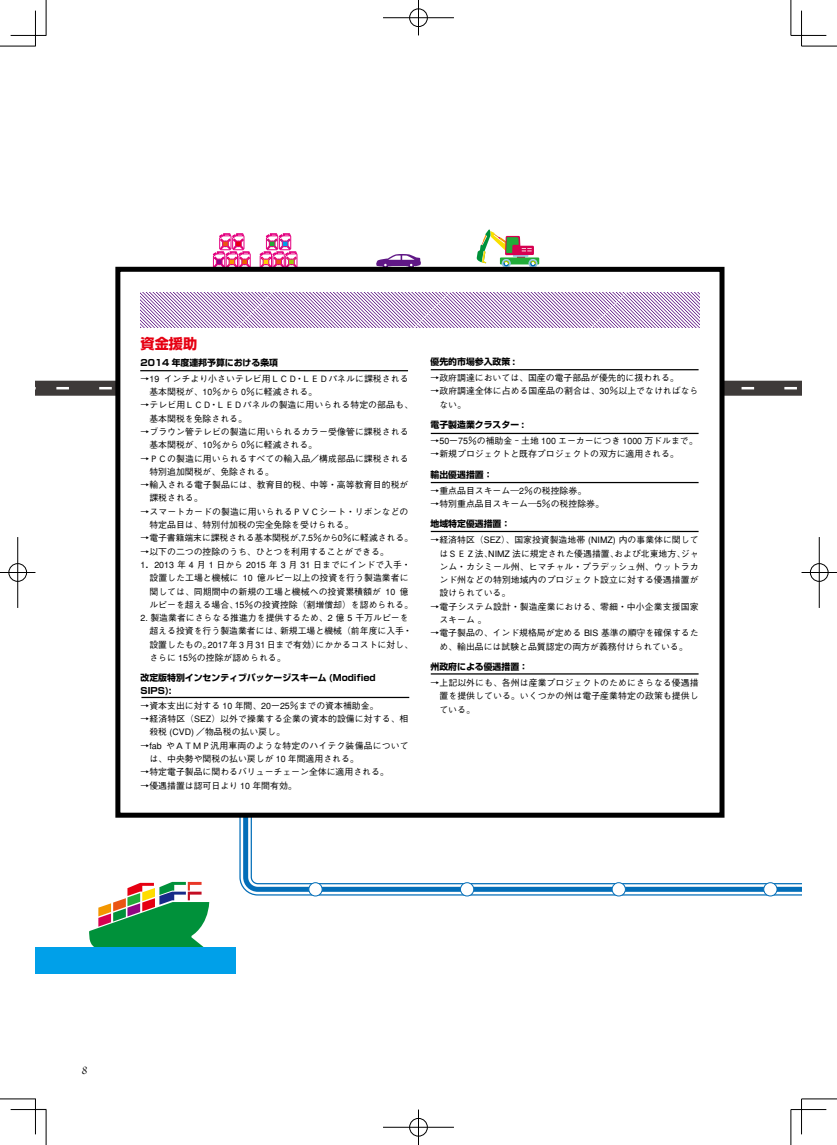
<style>
.page{position:relative;width:837px;height:1145px;background:#fff}
.page>*{position:absolute;margin:0;border:0;box-sizing:border-box;transform-origin:0 0}
.t1{font:700 14.12px "Shin Go";color:#e60012}
.t2{font:11.5px "Apple Chancery";color:#000}
.t3{font:500 8.88px/13.2px "Gothic BBB";color:#000}
.t4{font:700 8.88px/12.4px "Shin Go";color:#000}
</style>
<div class="page">
<svg style="left:235px;top:700px;width:566px;height:197px"></svg>
<svg style="left:240px;top:705px;width:561px;height:189px"></svg>
<svg style="left:89px;top:882px;width:120px;height:65px"></svg>
<svg style="left:480px;top:229px;width:54px;height:20px"></svg>
<svg style="left:265px;top:233px;width:27px;height:16px"></svg>
<svg style="left:219px;top:233px;width:26px;height:16px"></svg>
<svg style="left:35px;top:249px;width:690px;height:406px"></svg>
<svg style="left:54px;top:262px;width:747px;height:376px"></svg>
<div style="left:118px;top:269px;width:603px;height:546px;background:#fff"></div>
<div style="left:115px;top:267px;width:609px;height:550px;border:5px solid #000"></div>
<svg style="left:141px;top:292px;width:557px;height:35px"></svg>
<div style="left:35px;top:947px;width:201px;height:26px;background:#00a0e9"></div>
<hr style="left:140px;top:370px;width:268px;height:1px;background:#000">
<hr style="left:430px;top:369px;width:268px;height:1px;background:#000">
<hr style="left:430px;top:433px;width:268px;height:1px;background:#000">
<hr style="left:430px;top:531px;width:268px;height:1px;background:#000">
<hr style="left:430px;top:482px;width:268px;height:1px;background:#000">
<hr style="left:430px;top:673px;width:268px;height:1px;background:#000">
<hr style="left:141px;top:697px;width:268px;height:1px;background:#000">
<div style="left:460px;top:882px;width:13px;height:14px;background:#fff;border-radius:50%"></div>
<div style="left:460px;top:882px;width:14px;height:14px;border:1px solid #036eb8;border-radius:50%"></div>
<div style="left:612px;top:882px;width:13px;height:14px;background:#fff;border-radius:50%"></div>
<div style="left:611px;top:882px;width:14px;height:14px;border:1px solid #036eb8;border-radius:50%"></div>
<div style="left:763px;top:882px;width:13px;height:14px;background:#fff;border-radius:50%"></div>
<div style="left:763px;top:882px;width:14px;height:14px;border:1px solid #036eb8;border-radius:50%"></div>
<div style="left:309px;top:882px;width:13px;height:14px;background:#fff;border-radius:50%"></div>
<div style="left:308px;top:882px;width:14px;height:14px;border:1px solid #036eb8;border-radius:50%"></div>
<hr style="left:0;top:46px;width:35px;height:1px;background:#000">
<hr style="left:801px;top:46px;width:35px;height:1px;background:#000">
<hr style="left:0;top:1098px;width:35px;height:1px;background:#000">
<hr style="left:801px;top:1098px;width:35px;height:1px;background:#000">
<hr style="left:46px;top:0;width:1px;height:35px;background:#000">
<hr style="left:46px;top:1109px;width:1px;height:35px;background:#000">
<hr style="left:790px;top:0;width:1px;height:35px;background:#000">
<hr style="left:790px;top:1109px;width:1px;height:35px;background:#000">
<hr style="left:11px;top:35px;width:35px;height:1px;background:#000">
<hr style="left:790px;top:35px;width:36px;height:1px;background:#000">
<hr style="left:11px;top:1109px;width:35px;height:1px;background:#000">
<hr style="left:790px;top:1109px;width:36px;height:1px;background:#000">
<hr style="left:35px;top:11px;width:1px;height:35px;background:#000">
<hr style="left:35px;top:1098px;width:1px;height:36px;background:#000">
<hr style="left:801px;top:11px;width:1px;height:35px;background:#000">
<hr style="left:801px;top:1098px;width:1px;height:36px;background:#000">
<div style="left:408px;top:8px;width:20px;height:19px;border:2px solid #fff;border-radius:50%"></div>
<hr style="left:383px;top:17px;width:71px;height:2px;background:#fff">
<hr style="left:417px;top:0;width:2px;height:35px;background:#fff">
<div style="left:409px;top:9px;width:18px;height:18px;border:1px solid #000;border-radius:50%"></div>
<hr style="left:383px;top:18px;width:71px;height:1px;background:#000">
<hr style="left:418px;top:0;width:1px;height:35px;background:#000">
<div style="left:408px;top:1117px;width:20px;height:20px;border:2px solid #fff;border-radius:50%"></div>
<hr style="left:383px;top:1126px;width:71px;height:2px;background:#fff">
<hr style="left:417px;top:1109px;width:2px;height:35px;background:#fff">
<div style="left:409px;top:1118px;width:18px;height:18px;border:1px solid #000;border-radius:50%"></div>
<hr style="left:383px;top:1127px;width:71px;height:1px;background:#000">
<hr style="left:418px;top:1109px;width:1px;height:35px;background:#000">
<div style="left:8px;top:562px;width:19px;height:20px;border:2px solid #fff;border-radius:50%"></div>
<hr style="left:0;top:571px;width:35px;height:2px;background:#fff">
<hr style="left:17px;top:537px;width:2px;height:71px;background:#fff">
<div style="left:9px;top:563px;width:18px;height:18px;border:1px solid #000;border-radius:50%"></div>
<hr style="left:0;top:572px;width:35px;height:1px;background:#000">
<hr style="left:18px;top:537px;width:1px;height:71px;background:#000">
<div style="left:809px;top:562px;width:19px;height:20px;border:2px solid #fff;border-radius:50%"></div>
<hr style="left:801px;top:571px;width:35px;height:2px;background:#fff">
<div style="left:809px;top:563px;width:19px;height:18px;border:1px solid #000;border-radius:50%"></div>
<hr style="left:801px;top:572px;width:35px;height:1px;background:#000">
<hr style="left:818px;top:537px;width:1px;height:71px;background:#000">
<h1 class="t1" style="left:140px;top:334px;width:58px">資金援助</h1>
<p class="t4" style="left:140px;top:356px;width:139px">2014 年度連邦予算における条項</p>
<p class="t3" style="left:149px;top:372px;width:260px;text-indent:-9px">→19 インチより小さいテレビ用ＬＣＤ・ＬＥＤパネルに課税される基本関税が、10％から 0％に軽減される。</p>
<p class="t3" style="left:149px;top:399px;width:265px;text-indent:-9px">→テレビ用ＬＣＤ・ＬＥＤパネルの製造に用いられる特定の部品も、基本関税を免除される。</p>
<p class="t3" style="left:149px;top:425px;width:260px;text-indent:-9px">→ブラウン管テレビの製造に用いられるカラー受像管に課税される基本関税が、10％から 0％に軽減される。</p>
<p class="t3" style="left:149px;top:452px;width:260px;text-indent:-9px">→ＰＣの製造に用いられるすべての輸入品／構成部品に課税される特別追加関税が、免除される。</p>
<p class="t3" style="left:149px;top:478px;width:260px;text-indent:-9px">→輸入される電子製品には、教育目的税、中等・高等教育目的税が課税される。</p>
<p class="t3" style="left:149px;top:505px;width:260px;text-indent:-9px">→スマートカードの製造に用いられるＰＶＣシート・リボンなどの特定品目は、特別付加税の完全免除を受けられる。</p>
<p class="t3" style="left:140px;top:531px;width:274px">→電子書籍端末に課税される基本関税が、7.5％から0％に軽減される。</p>
<p class="t3" style="left:140px;top:545px;width:250px">→以下の二つの控除のうち、ひとつを利用することができる。</p>
<p class="t3" style="left:140px;top:558px;width:271px">1．2013 年 4 月 1 日から 2015 年 3 月 31 日までにインドで入手・</p>
<p class="t3" style="left:149px;top:571px;width:260px">設置した工場と機械に 10 億ルピー以上の投資を行う製造業者に</p>
<p class="t3" style="left:149px;top:585px;width:260px">関しては、同期間中の新規の工場と機械への投資累積額が 10 億</p>
<p class="t3" style="left:149px;top:598px;width:265px">ルピーを超える場合、15％の投資控除（割増償却）を認められる。</p>
<p class="t3" style="left:149px;top:611px;width:265px;text-indent:-9px">2. 製造業者にさらなる推進力を提供するため、2 億 5 千万ルピーを超える投資を行う製造業者には、新規工場と機械（前年度に入手・設置したもの。2017 年 3 月 31 日まで有効）にかかるコストに対し、さらに 15％の控除が認められる。</p>
<p class="t4" style="left:140px;top:671px;width:236px">改定版特別インセンティブパッケージスキーム (Modified<br>SIPS):</p>
<p class="t3" style="left:140px;top:699px;width:239px">→資本支出に対する 10 年間、20－25％までの資本補助金。</p>
<p class="t3" style="left:149px;top:712px;width:260px;text-indent:-9px">→経済特区（SEZ）以外で操業する企業の資本的設備に対する、相殺税 (CVD) ／物品税の払い戻し。</p>
<p class="t3" style="left:149px;top:739px;width:260px;text-indent:-9px">→fab やＡＴＭＰ汎用車両のような特定のハイテク装備品については、中央勢や関税の払い戻しが 10 年間適用される。</p>
<p class="t3" style="left:140px;top:765px;width:250px">→特定電子製品に関わるバリューチェーン全体に適用される。</p>
<p class="t3" style="left:140px;top:779px;width:158px">→優遇措置は認可日より 10 年間有効。</p>
<p class="t4" style="left:430px;top:355px;width:86px">優先的市場参入政策 :</p>
<p class="t3" style="left:430px;top:371px;width:250px">→政府調達においては、国産の電子部品が優先的に扱われる。</p>
<p class="t3" style="left:439px;top:385px;width:260px;text-indent:-9px">→政府調達全体に占める国産品の割合は、30％以上でなければならない。</p>
<p class="t4" style="left:430px;top:418px;width:95px">電子製造業クラスター :</p>
<p class="t3" style="left:430px;top:434px;width:268px">→50－75％の補助金‐土地 100 エーカーにつき 1000 万ドルまで。</p>
<p class="t3" style="left:430px;top:448px;width:250px">→新規プロジェクトと既存プロジェクトの双方に適用される。</p>
<p class="t4" style="left:430px;top:468px;width:64px">輸出優遇措置：</p>
<p class="t3" style="left:430px;top:484px;width:157px">→重点品目スキーム―2％の税控除券。</p>
<p class="t3" style="left:430px;top:497px;width:175px">→特別重点品目スキーム―5％の税控除券。</p>
<p class="t4" style="left:430px;top:517px;width:81px">地域特定優遇措置：</p>
<p class="t3" style="left:439px;top:533px;width:260px;text-align:justify;text-indent:-9px">→経済特区（SEZ）、国家投資製造地帯 (NIMZ) 内の事業体に関してはＳＥＺ法、NIMZ 法に規定された優遇措置、および北東地方、ジャンム・カシミール州、ヒマチャル・プラデッシュ州、ウットラカンド州などの特別地域内のプロジェクト設立に対する優遇措置が設けられている。</p>
<p class="t3" style="left:439px;top:600px;width:260px;text-indent:-9px">→電子システム設計・製造産業における、零細・中小企業支援国家スキーム 。</p>
<p class="t3" style="left:430px;top:626px;width:269px;text-align:center">→電子製品の、インド規格局が定める BIS 基準の順守を確保するため、輸出品には試験と品質認定の両方が義務付けられている。</p>
<p class="t4" style="left:430px;top:660px;width:99px">州政府による優遇措置：</p>
<p class="t3" style="left:439px;top:676px;width:260px;text-align:justify;text-indent:-9px">→上記以外にも、各州は産業プロジェクトのためにさらなる優遇措置を提供している。いくつかの州は電子産業特定の政策も提供している。</p>
<p class="t2" style="left:81px;top:1060px;width:7px">8</p>
</div>
